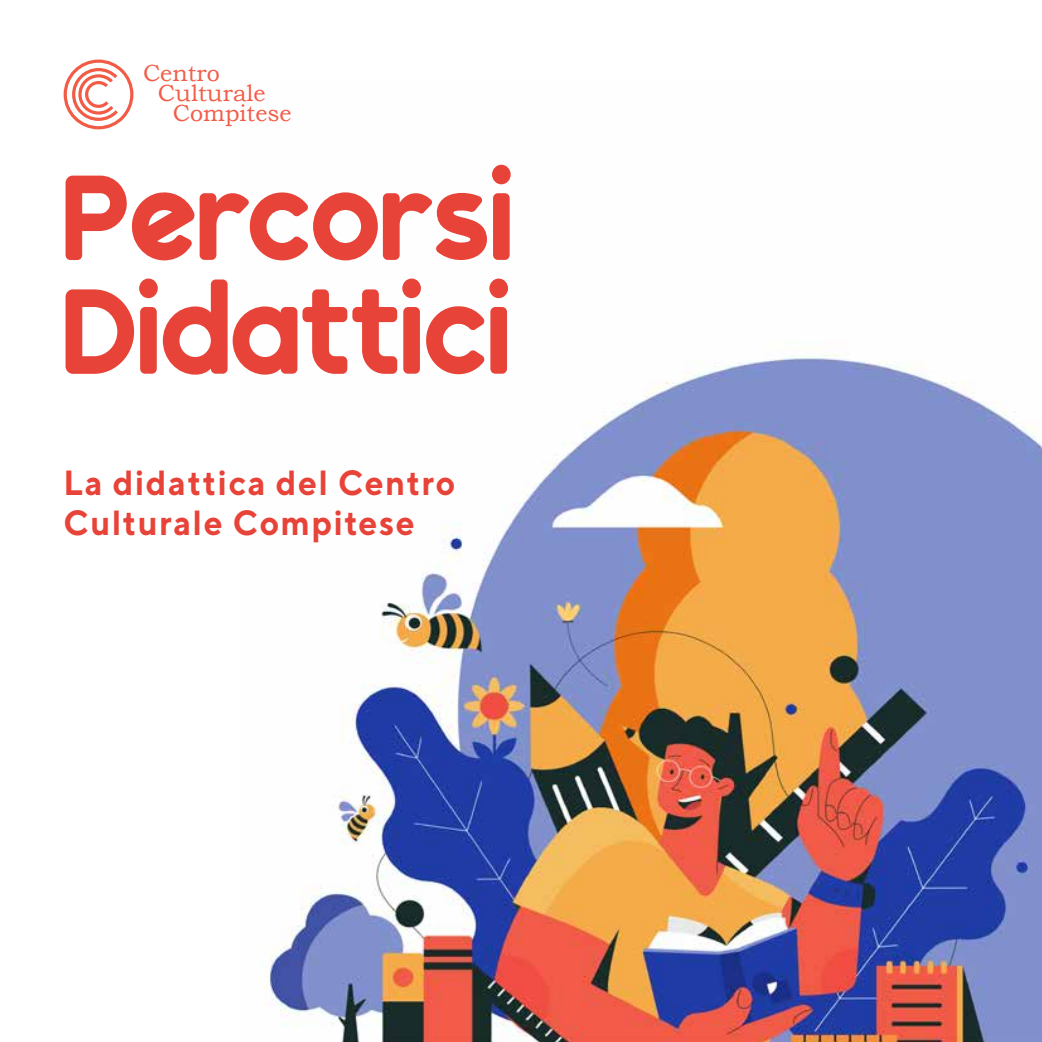
<style>
.page{position:relative;width:1042px;height:1042px;background:#fff}
.page>*{position:absolute;margin:0;border:0;box-sizing:border-box;transform-origin:0 0}
.t1{font:132.3px/113.8px "Goldray";color:#e84338;scale:.95 1}
.t2{font:700 35px/39.9px "TT Norms";letter-spacing:.05em;color:#e84338;scale:.95 1}
.t3{font:23.28px "Bookman Old Style";color:#f25c47}
</style>
<div class="page">
<img style="left:264px;top:354px;width:778px;height:688px">
<svg style="left:64px;top:60px;width:69px;height:69px"></svg>
<p class="t3" style="left:143px;top:58px;width:78px">Centro</p>
<p class="t3" style="left:158px;top:78px;width:109px">Culturale</p>
<p class="t3" style="left:173px;top:98px;width:120px">Compitese</p>
<h1 class="t1" style="left:63px;top:163px;width:475px">Percorsi<br>Didattici</h1>
<p class="t2" style="left:64px;top:462px;width:414px">La didattica del Centro<br>Culturale Compitese</p>
</div>
